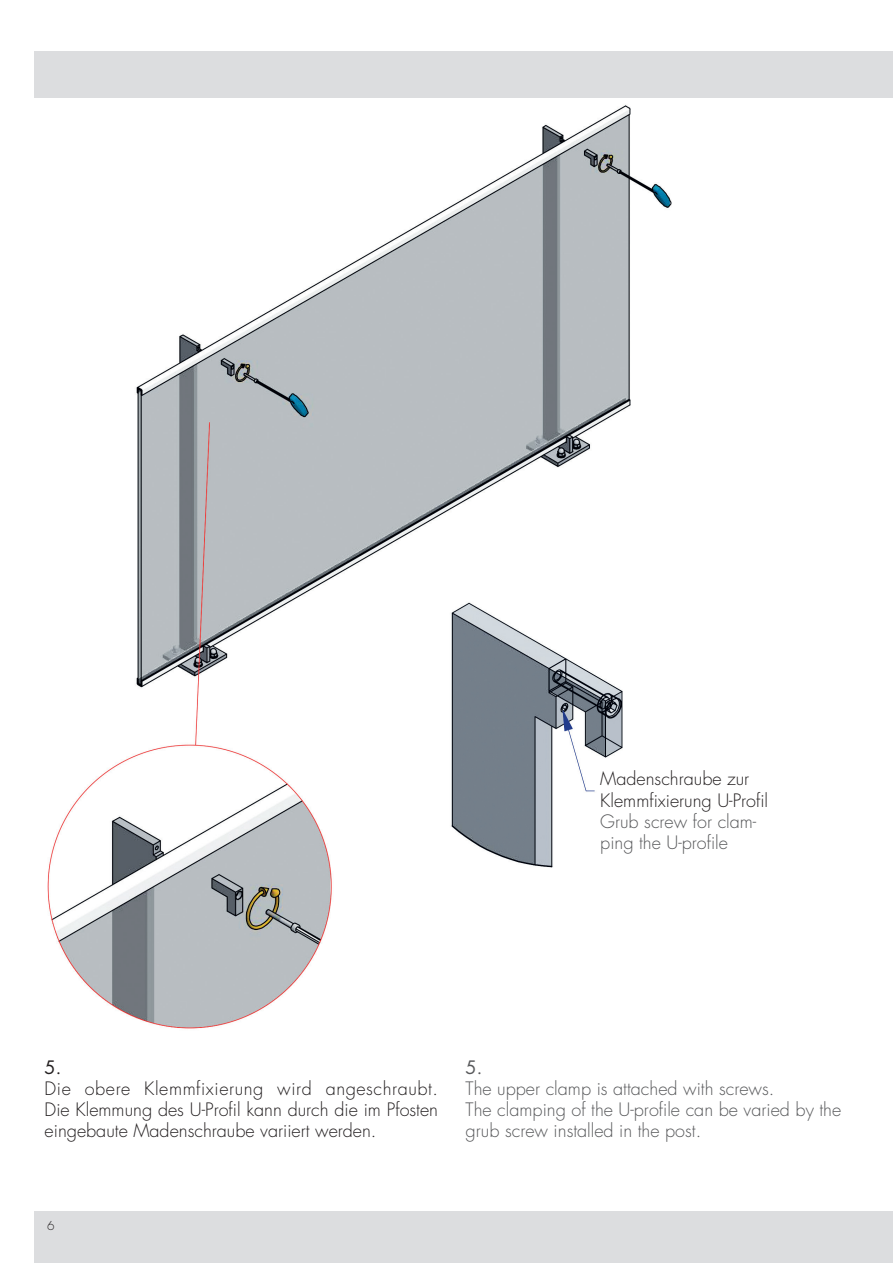
<style>
.page{position:relative;width:893px;height:1263px;background:#fff}
.page>*{position:absolute;margin:0;border:0;box-sizing:border-box;transform-origin:0 0}
.t1{font:300 18px/21px "Futura";color:#57585a}
.t2{font:300 18px/21px "Futura";color:#231f20;text-align:justify}
.t3{font:18px "Futura";color:#231f20}
.t4{font:300 12px "Futura";color:#231f20}
.s1{color:#231f20}
.s2{font-weight:400}
</style>
<div class="page">
<img style="left:47px;top:105px;width:625px;height:924px">
<div style="left:34px;top:1212px;width:859px;height:51px;background:#dcdddf"></div>
<div style="left:34px;top:51px;width:859px;height:47px;background:#dcdddf"></div>
<img style="left:424px;top:575px;width:212px;height:298px">
<p class="t2" style="left:600px;top:768px;width:151px">Madenschraube zur</p>
<p class="t1" style="left:600px;top:790px;width:169px"><span class="s1">Klemmfixierung U-Profil<br></span>Grub screw for clam&shy;ping the U-profile</p>
<p class="t3" style="left:45px;top:1055px;width:18px">5.</p>
<p class="t2" style="left:45px;top:1079px;width:395px">Die obere Klemmfixierung wird angeschraubt.<br>Die Klemmung des U-Profil kann durch die im Pfosten eingebaute Madenschraube variiert werden.</p>
<p class="t1" style="left:466px;top:1058px;width:310px"><span class="s2">5.<br></span>The upper clamp is attached with screws.</p>
<p class="t1" style="left:466px;top:1100px;width:377px">The clamping of the U-profile can be varied by the grub screw installed in the post.</p>
<p class="t4" style="left:47px;top:1217px;width:9px">6</p>
</div>
